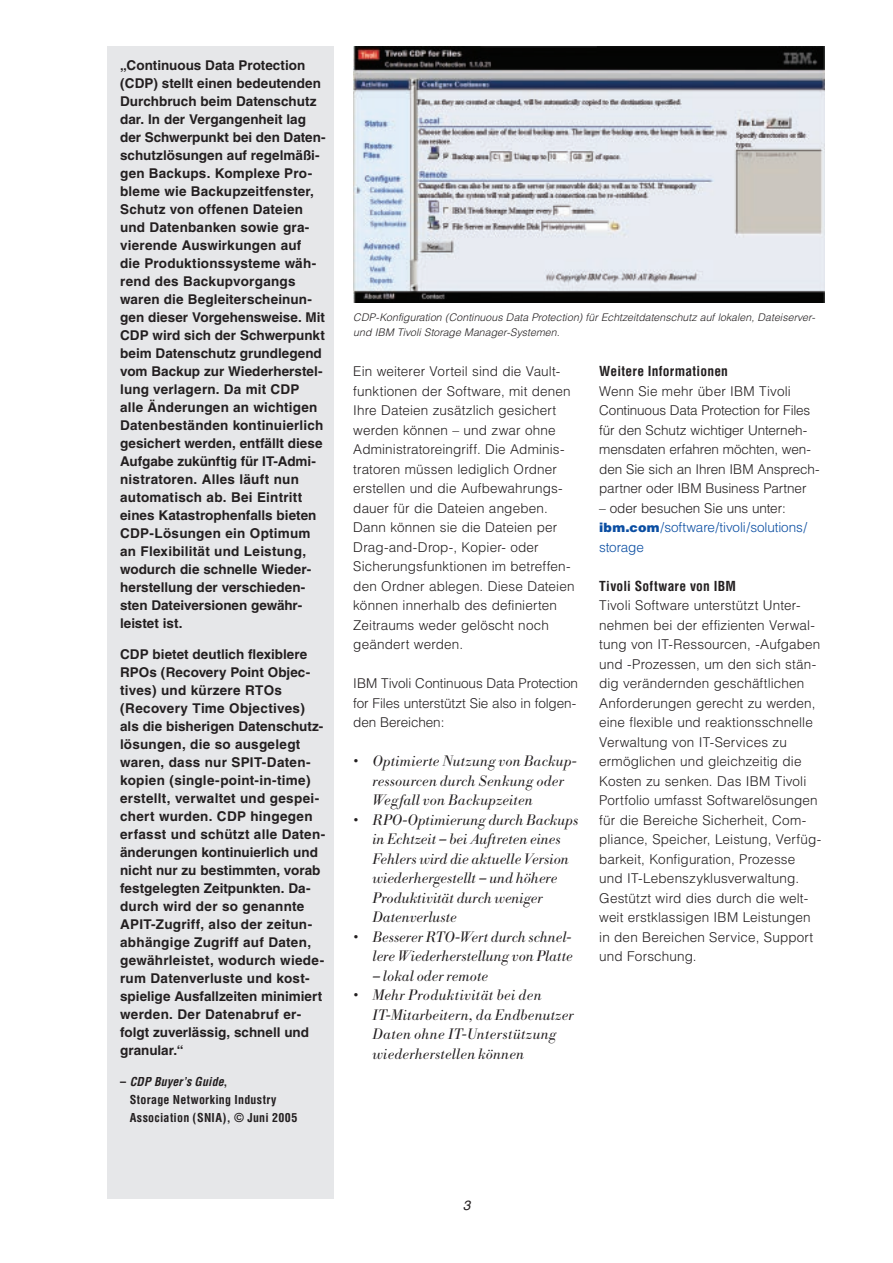
<style>
.page{position:relative;width:893px;height:1263px;background:#fff}
.page>*{position:absolute;margin:0;border:0;box-sizing:border-box;transform-origin:0 0}
.t1{font:italic 300 15px/19.5px "Bodoni BE";letter-spacing:.01em;color:#231f20}
.t2{font:700 13.5px/18px "Helvetica";letter-spacing:.01em;color:#231f20}
.t3{font:300 13.5px/19.5px "Helvetica";letter-spacing:.01em;color:#231f20}
.t4{font:300 13.5px/19.5px "Helvetica";letter-spacing:-.01em;color:#231f20}
.t5{font:300 13.5px/19.5px "Helvetica";letter-spacing:-.01em;color:#0b4ea2}
.t6{font:700 condensed 13.5px "Helvetica";letter-spacing:.015em;color:#231f20}
.t7{font:700 condensed 12px/18px "Helvetica";letter-spacing:.025em;color:#231f20}
.t8{font:italic 300 10.5px/15px "Helvetica";letter-spacing:.005em;color:#231f20}
.s1{font-style:italic}
.s2{color:#231f20}
.s3{font-weight:900;font-size:12.75px}
</style>
<div class="page">
<img style="left:353px;top:47px;width:472px;height:255px">
<div style="left:107px;top:47px;width:227px;height:1152px;background:#e6e7e9"></div>
<p class="t2" style="left:120px;top:56px;width:207px">„Continuous Data Protection (CDP) stellt einen bedeutenden<br>Durchbruch beim Datenschutz dar. In der Vergangenheit lag der Schwerpunkt bei den Daten&shy;schutzlösungen auf regelmäßi&shy;gen Backups. Komplexe Pro&shy;bleme wie Backupzeitfenster,<br>Schutz von offenen Dateien und Datenbanken sowie gra&shy;vierende Auswirkungen auf<br>die Produktionssysteme wäh&shy;rend des Backupvorgangs waren die Begleiterscheinun&shy;gen dieser Vorgehensweise. Mit<br>CDP wird sich der Schwerpunkt beim Datenschutz grundlegend vom Backup zur Wiederherstel&shy;lung verlagern. Da mit CDP alle Änderungen an wichtigen<br>Datenbeständen kontinuierlich gesichert werden, entfällt diese<br>Aufgabe zukünftig für IT-Admi&shy;nistratoren. Alles läuft nun automatisch ab. Bei Eintritt eines Katastrophenfalls bieten<br>CDP-Lösungen ein Optimum an Flexibilität und Leistung, wodurch die schnelle Wieder&shy;herstellung der verschieden&shy;sten Dateiversionen gewähr&shy;leistet ist.</p>
<p class="t2" style="left:120px;top:645px;width:207px">CDP bietet deutlich flexiblere<br>RPOs (Recovery Point Objec&shy;tives) und kürzere RTOs (Recovery Time Objectives) als die bisherigen Datenschutz&shy;lösungen, die so ausgelegt waren, dass nur SPIT-Daten&shy;kopien (single-point-in-time) erstellt, verwaltet und gespei&shy;chert wurden. CDP hingegen erfasst und schützt alle Daten&shy;änderungen kontinuierlich und nicht nur zu bestimmten, vorab festgelegten Zeitpunkten. Da&shy;durch wird der so genannte<br>APIT-Zugriff, also der zeitun&shy;abhängige Zugriff auf Daten, gewährleistet, wodurch wiede&shy;rum Datenverluste und kost&shy;spielige Ausfallzeiten minimiert werden. Der Datenabruf er&shy;folgt zuverlässig, schnell und granular.“</p>
<p class="t7" style="left:130px;top:1072px;width:169px;text-indent:-10px">– <span class="s1">CDP Buyer’s Guide</span>,<br>Storage Networking Industry<br>Association (SNIA), © Juni 2005</p>
<p class="t8" style="left:353px;top:309px;width:463px">CDP-Konfiguration (Continuous Data Protection) für Echtzeitdatenschutz auf lokalen, Dateiserver&shy;und IBM Tivoli Storage Manager-Systemen.</p>
<p class="t3" style="left:353px;top:361px;width:223px">Ein weiterer Vorteil sind die Vault&shy;funktionen der Software, mit denen<br>Ihre Dateien zusätzlich gesichert werden können – und zwar ohne<br>Administratoreingriff. Die Adminis&shy;tratoren müssen lediglich Ordner erstellen und die Aufbewahrungs&shy;dauer für die Dateien angeben.<br>Dann können sie die Dateien per<br>Drag-and-Drop-, Kopier- oder<br>Sicherungsfunktionen im betreffen&shy;den Ordner ablegen. Diese Dateien können innerhalb des definierten<br>Zeitraums weder gelöscht noch geändert werden.</p>
<p class="t4" style="left:353px;top:673px;width:226px">IBM Tivoli Continuous Data Protection for Files unterstützt Sie also in folgen&shy;den Bereichen:</p>
<p class="t1" style="left:372px;top:752px;width:206px;text-indent:-19px">• Optimierte Nutzung von Backup&shy;ressourcen durch Senkung oder<br>Wegfall von Backupzeiten</p>
<p class="t1" style="left:372px;top:810px;width:207px;text-indent:-19px">• RPO-Optimierung durch Backups in Echtzeit – bei Auftreten eines<br>Fehlers wird die aktuelle Version wiederhergestellt – und höhere<br>Produktivität durch weniger<br>Datenverluste</p>
<p class="t1" style="left:353px;top:927px;width:221px;text-align:right">• Besserer RTO-Wert durch schnel&shy;lere Wiederherstellung von Platte</p>
<p class="t1" style="left:372px;top:966px;width:117px">– lokal oder remote</p>
<p class="t1" style="left:372px;top:986px;width:203px;text-indent:-19px">• Mehr Produktivität bei den<br>IT-Mitarbeitern, da Endbenutzer<br>Daten ohne IT-Unterstützung wiederherstellen können</p>
<p class="t6" style="left:599px;top:363px;width:130px">Weitere Informationen</p>
<p class="t4" style="left:599px;top:381px;width:222px">Wenn Sie mehr über IBM Tivoli Continuous Data Protection for Files für den Schutz wichtiger Unterneh&shy;mensdaten erfahren möchten, wen&shy;den Sie sich an Ihren IBM Ansprech&shy;partner oder IBM Business Partner</p>
<p class="t5" style="left:599px;top:498px;width:209px"><span class="s2">– oder besuchen Sie uns unter: </span><span class="s3">ibm.com</span>/software/tivoli/solutions/ storage</p>
<p class="t6" style="left:599px;top:577px;width:138px">Tivoli Software von IBM</p>
<p class="t3" style="left:599px;top:595px;width:223px">Tivoli Software unterstützt Unter&shy;nehmen bei der effizienten Verwal&shy;tung von IT-Ressourcen, -Aufgaben und -Prozessen, um den sich stän&shy;dig verändernden geschäftlichen Anforderungen gerecht zu werden, eine flexible und reaktionsschnelle Verwaltung von IT-Services zu ermöglichen und gleichzeitig die Kosten zu senken. Das IBM Tivoli Portfolio umfasst Softwarelösungen für die Bereiche Sicherheit, Com&shy;pliance, Speicher, Leistung, Verfüg&shy;barkeit, Konfiguration, Prozesse und IT-Lebenszyklusverwaltung.<br>Gestützt wird dies durch die welt&shy;weit erstklassigen IBM Leistungen in den Bereichen Service, Support und Forschung.</p>
</div>
